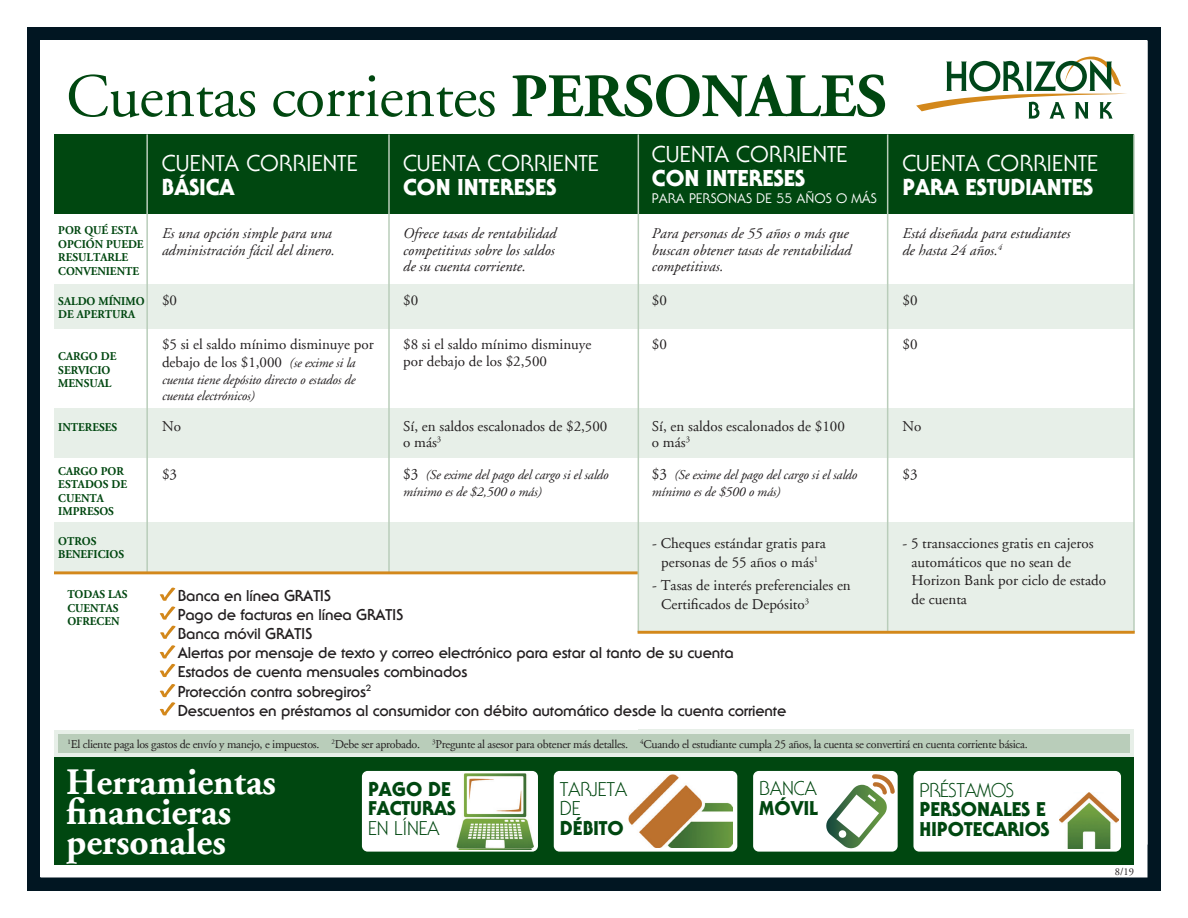
<style>
.page{position:relative;width:1188px;height:918px;background:#fff}
.page>*{position:absolute;margin:0;border:0;box-sizing:border-box;transform-origin:0 0}
.t1{font:61.5px "Adobe Garamond";letter-spacing:-.01em;color:#004710}
.t2{font:700 37.5px/30px "Adobe Garamond";color:#fff}
.t3{font:22.5px "Serif Gothic";color:#fff}
.t4{font:800 22.5px "Serif Gothic";color:#fff}
.t5{font:800 19.5px/19.5px "Serif Gothic";color:#004710}
.t6{font:300 19.5px/19.5px "Serif Gothic";color:#004710}
.t7{font:700 15.3px/19.2px "Serif Gothic";letter-spacing:-.01em;color:#231f20}
.t8{font:15px/18.8px "Adobe Garamond";color:#231f20}
.t9{font:italic 15px/16.5px "Adobe Garamond";color:#231f20}
.t10{font:italic 13.5px/16.5px "Adobe Garamond";letter-spacing:-.01em;color:#231f20}
.t11{font:13.5px "Serif Gothic";color:#fff}
.t12{font:12px "Adobe Garamond";letter-spacing:-.025em;color:#231f20}
.t13{font:700 12px/13.5px "Adobe Garamond";color:#004710;scale:.94 1}
.t14{font:10.5px "Adobe Garamond";color:#231f20}
.s1{font-weight:700}
.s2{font-style:italic;font-size:13.5px}
.s3{font-style:normal;font-size:15.75px}
</style>
<div class="page">
<div style="left:27px;top:27px;width:1134px;height:864px;background:#011622"></div>
<div style="left:40px;top:40px;width:1107px;height:838px;background:#fff"></div>
<div style="left:281px;top:40px;width:867px;height:805px;background:#fff"></div>
<div style="left:384px;top:66px;width:355px;height:68px;background:#fff"></div>
<div style="left:54px;top:202px;width:1080px;height:555px;background:#e7efe8"></div>
<div style="left:54px;top:134px;width:1080px;height:80px;background:#004710"></div>
<div style="left:54px;top:757px;width:1080px;height:108px;background:#004710"></div>
<div style="left:54px;top:214px;width:1080px;height:70px;background:#fff"></div>
<div style="left:54px;top:329px;width:1080px;height:79px;background:#fff"></div>
<div style="left:54px;top:458px;width:1080px;height:64px;background:#fff"></div>
<div style="left:58px;top:734px;width:1072px;height:19px;background:#b9cdba"></div>
<svg style="left:916px;top:52px;width:212px;height:67px;background:#ced6c7"></svg>
<div style="left:362px;top:771px;width:176px;height:81px;background:#fff;border-radius:6px"></div>
<div style="left:554px;top:771px;width:183px;height:81px;background:#fff;border-radius:6px"></div>
<img style="left:457px;top:774px;width:77px;height:76px">
<img style="left:629px;top:775px;width:103px;height:72px">
<div style="left:913px;top:771px;width:208px;height:81px;background:#fff;border-radius:6px"></div>
<img style="left:1060px;top:792px;width:58px;height:57px">
<div style="left:753px;top:771px;width:145px;height:81px;background:#fff;border-radius:6px"></div>
<svg style="left:826px;top:774px;width:69px;height:75px"></svg>
<hr style="left:1133px;top:134px;width:2px;height:498px;background:#b9cdba">
<hr style="left:388px;top:134px;width:2px;height:595px;background:#b9cdba">
<hr style="left:146px;top:134px;width:2px;height:595px;background:#b9cdba">
<div style="left:54px;top:573px;width:584px;height:156px;background:#fff"></div>
<div style="left:638px;top:632px;width:496px;height:97px;background:#fff"></div>
<svg style="left:160px;top:588px;width:15px;height:32px"></svg>
<svg style="left:160px;top:626px;width:16px;height:13px"></svg>
<svg style="left:160px;top:645px;width:15px;height:32px"></svg>
<svg style="left:160px;top:684px;width:15px;height:31px"></svg>
<hr style="left:54px;top:571px;width:584px;height:3px;background:#d3881b">
<hr style="left:887px;top:134px;width:1px;height:498px;background:#b9cdba">
<hr style="left:638px;top:134px;width:1px;height:498px;background:#b9cdba">
<hr style="left:638px;top:631px;width:497px;height:3px;background:#d3881b">
<h1 class="t1" style="left:66px;top:64px;width:822px">Cuentas corrientes <span class="s1">PERSONALES</span></h1>
<p class="t13" style="left:58px;top:224px;width:92px">POR QUÉ ESTA<br>OPCIÓN PUEDE<br>RESULTARLE<br>CONVENIENTE</p>
<p class="t13" style="left:58px;top:294px;width:93px">SALDO MÍNIMO<br>DE APERTURA</p>
<p class="t13" style="left:58px;top:350px;width:63px">CARGO DE<br>SERVICIO<br>MENSUAL</p>
<p class="t13" style="left:58px;top:421px;width:64px">INTERESES</p>
<p class="t13" style="left:58px;top:465px;width:75px">CARGO POR<br>ESTADOS DE<br>CUENTA<br>IMPRESOS</p>
<p class="t13" style="left:58px;top:534px;width:72px">OTROS<br>BENEFICIOS</p>
<p class="t13" style="left:67px;top:588px;width:65px">TODAS LAS<br>CUENTAS<br>OFRECEN</p>
<h3 class="t3" style="left:162px;top:150px;width:197px">CUENTA CORRIENTE</h3>
<h3 class="t4" style="left:162px;top:173px;width:74px">BÁSICA</h3>
<p class="t9" style="left:162px;top:226px;width:175px">Es una opción simple para una administración fácil del dinero.</p>
<p class="t8" style="left:162px;top:291px;width:16px">$0</p>
<p class="t8" style="left:162px;top:336px;width:213px;line-height:18px">$5 si el saldo mínimo disminuye por debajo de los $1,000 <span class="s2">(se exime si la</span></p>
<p class="t10" style="left:162px;top:371px;width:195px">cuenta tiene depósito directo o estados de cuenta electrónicos)</p>
<p class="t8" style="left:162px;top:417px;width:21px">No</p>
<h3 class="t3" style="left:403px;top:150px;width:197px">CUENTA CORRIENTE</h3>
<h3 class="t4" style="left:403px;top:173px;width:155px">CON INTERESES</h3>
<p class="t9" style="left:403px;top:226px;width:155px;text-align:justify">Ofrece tasas de rentabilidad competitivas sobre los saldos de su cuenta corriente.</p>
<p class="t8" style="left:403px;top:291px;width:16px">$0</p>
<p class="t8" style="left:403px;top:336px;width:190px;line-height:16.5px">$8 si el saldo mínimo disminuye por debajo de los $2,500</p>
<p class="t8" style="left:403px;top:418px;width:206px;line-height:16.5px">Sí, en saldos escalonados de $2,500 o más<sup>3</sup></p>
<h3 class="t3" style="left:652px;top:141px;width:197px">CUENTA CORRIENTE</h3>
<h3 class="t4" style="left:652px;top:164px;width:155px">CON INTERESES</h3>
<p class="t11" style="left:652px;top:190px;width:226px">PARA PERSONAS DE 55 AÑOS O MÁS</p>
<p class="t9" style="left:652px;top:226px;width:201px">Para personas de 55 años o más que buscan obtener tasas de rentabilidad competitivas.</p>
<p class="t8" style="left:652px;top:291px;width:16px">$0</p>
<p class="t8" style="left:652px;top:335px;width:16px">$0</p>
<h3 class="t3" style="left:903px;top:150px;width:197px">CUENTA CORRIENTE</h3>
<h3 class="t4" style="left:903px;top:173px;width:192px">PARA ESTUDIANTES</h3>
<p class="t9" style="left:903px;top:226px;width:169px">Está diseñada para estudiantes de hasta 24 años.<sup>4</sup></p>
<p class="t8" style="left:903px;top:291px;width:16px">$0</p>
<p class="t8" style="left:903px;top:335px;width:16px">$0</p>
<p class="t8" style="left:652px;top:418px;width:195px;line-height:16.5px">Sí, en saldos escalonados de $100 o más<sup>3</sup></p>
<p class="t8" style="left:903px;top:417px;width:21px">No</p>
<p class="t8" style="left:162px;top:466px;width:16px">$3</p>
<p class="t10" style="left:403px;top:467px;width:207px"><span class="s3">$3</span> (Se exime del pago del cargo si el saldo mínimo es de $2,500 o más)</p>
<p class="t8" style="left:903px;top:466px;width:16px">$3</p>
<p class="t8" style="left:652px;top:534px;width:175px;text-align:center">- Cheques estándar gratis para personas de 55 años o más<sup>1</sup></p>
<p class="t8" style="left:661px;top:576px;width:191px;text-indent:-9px">- Tasas de interés preferenciales en<br>Certificados de Depósito<sup>3</sup></p>
<p class="t10" style="left:652px;top:467px;width:207px"><span class="s3">$3</span> (Se exime del pago del cargo si el saldo mínimo es de $500 o más)</p>
<p class="t8" style="left:912px;top:534px;width:196px;text-indent:-9px">- 5 transacciones gratis en cajeros automáticos que no sean de<br>Horizon Bank por ciclo de estado de cuenta</p>
<p class="t7" style="left:178px;top:586px;width:610px">Banca en línea GRATIS<br>Pago de facturas en línea GRATIS<br>Banca móvil GRATIS<br>Alertas por mensaje de texto y correo electrónico para estar al tanto de su cuenta Estados de cuenta mensuales combinados<br>Protección contra sobregiros<sup>2<br></sup>Descuentos en préstamos al consumidor con débito automático desde la cuenta corriente</p>
<p class="t12" style="left:67px;top:738px;width:962px"><sup>1</sup>El cliente paga los gastos de envío y manejo, e impuestos. <sup>2</sup>Debe ser aprobado. <sup>3</sup>Pregunte al asesor para obtener más detalles. <sup>4</sup>Cuando el estudiante cumpla 25 años, la cuenta se convertirá en cuenta corriente básica.</p>
<h2 class="t2" style="left:66px;top:768px;width:211px">Herramientas financieras personales</h2>
<h3 class="t5" style="left:368px;top:779px;width:89px">PAGO DE<br>FACTURAS</h3>
<h3 class="t6" style="left:368px;top:818px;width:73px">EN LÍNEA</h3>
<h3 class="t6" style="left:560px;top:779px;width:69px">TARJETA<br>DE</h3>
<h3 class="t5" style="left:560px;top:818px;width:65px">DÉBITO</h3>
<h3 class="t6" style="left:759px;top:778px;width:59px">BANCA</h3>
<h3 class="t5" style="left:759px;top:798px;width:60px">MÓVIL</h3>
<h3 class="t6" style="left:920px;top:780px;width:96px">PRÉSTAMOS</h3>
<h3 class="t5" style="left:920px;top:799px;width:131px">PERSONALES E<br>HIPOTECARIOS</h3>
<p class="t14" style="left:1115px;top:866px;width:21px">8/19</p>
</div>
